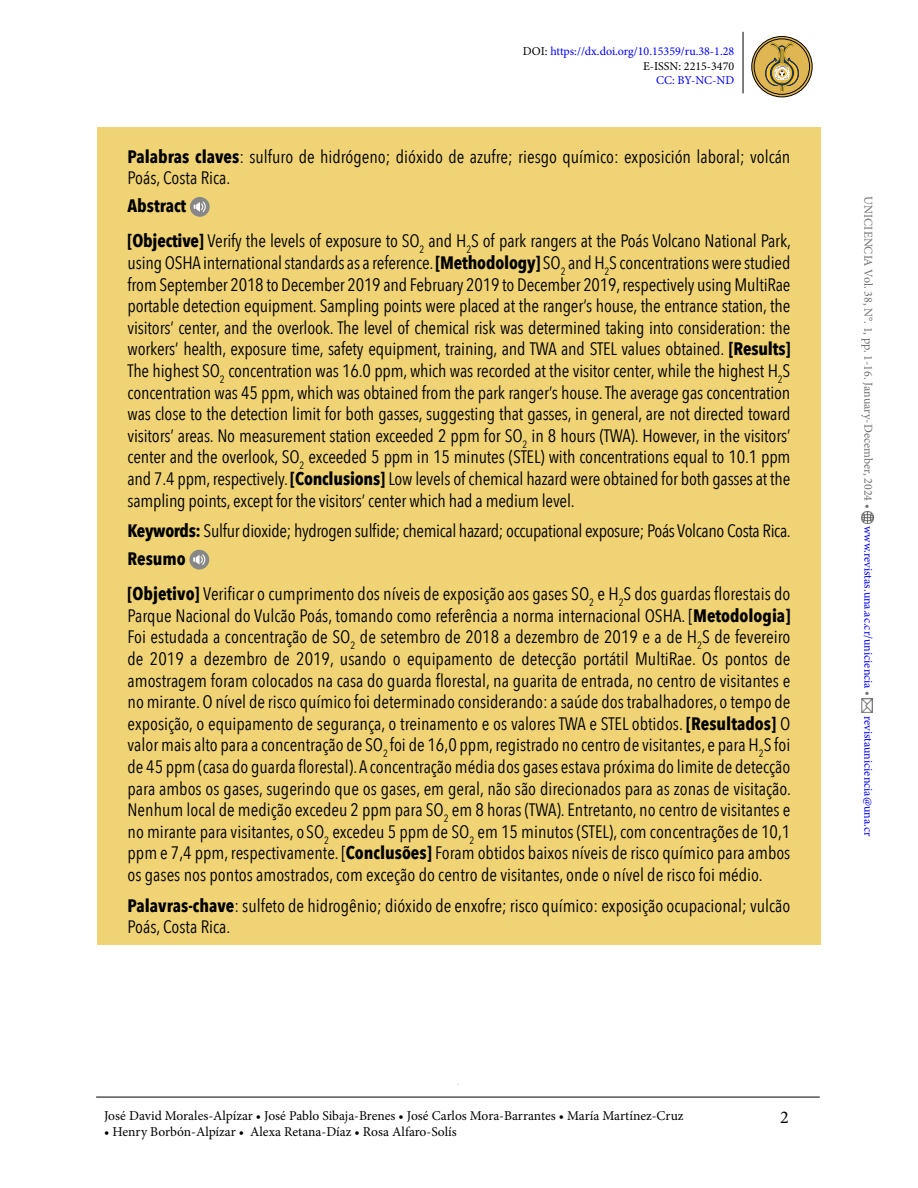
<style>
.page{position:relative;width:918px;height:1188px;background:#fff}
.page>*{position:absolute;margin:0;border:0;box-sizing:border-box;transform-origin:0 0}
.t1{font:18px/21.6px "Avenir Next Condensed";letter-spacing:-.005em;color:#000}
.t2{font:18px "Minion Pro";color:#000}
.t3{font:13.5px "Minion Pro";color:#000}
.t4{font:12px/14.4px "Minion Pro";color:#00f;text-align:right}
.t5{font:12px "Minion Pro";color:#706f6f}
.s1{color:#000}
.s2{font-weight:700}
.s3{color:#706f6f}
</style>
<div class="page">
<hr style="left:743px;top:32px;width:1px;height:61px;background:#000">
<svg style="left:862px;top:511px;width:12px;height:12px"></svg>
<img style="left:862px;top:699px;width:10px;height:14px">
<hr style="left:96px;top:1097px;width:724px;height:1px;background:#000">
<svg style="left:752px;top:37px;width:60px;height:60px"></svg>
<div style="left:754px;top:39px;width:56px;height:56px;border:1px solid #000;border-radius:50%"></div>
<div style="left:751px;top:36px;width:62px;height:61px;border:1px solid #000;border-radius:50%"></div>
<svg style="left:765px;top:42px;width:34px;height:50px;background:#bb9e53"></svg>
<div style="left:97px;top:128px;width:724px;height:817px;background:#efd375"></div>
<div style="left:190px;top:197px;width:20px;height:20px;background:#878787;border-radius:50%"></div>
<svg style="left:194px;top:202px;width:12px;height:10px"></svg>
<div style="left:189px;top:550px;width:20px;height:20px;background:#878787;border-radius:50%"></div>
<svg style="left:193px;top:554px;width:12px;height:11px"></svg>
<p class="t4" style="left:523px;top:45px;width:213px"><span class="s1">DOI:</span> https://dx.doi.org/10.15359/ru.38-1.28<br><span class="s1">E-ISSN: 2215-3470</span></p>
<p class="t4" style="left:656px;top:73px;width:80px">CC: BY-NC-ND</p>
<p class="t1" style="left:128px;top:145px;width:664px"><span class="s2">Palabras claves</span>: sulfuro de hidrógeno; dióxido de azufre; riesgo químico: exposición laboral; volcán<br>Poás, Costa Rica.</p>
<p class="t1" style="left:128px;top:188px;width:665px;line-height:35.1px"><span class="s2">Abstract<br>[Objective]</span> Verify the levels of exposure to SO<sub>2</sub> and H<sub>2</sub>S of park rangers at the Poás Volcano National Park,</p>
<p class="t1" style="left:128px;top:251px;width:664px;text-align:justify">using OSHA international standards as a reference. <span class="s2">[Methodology]</span> SO<sub>2</sub> and H<sub>2</sub>S concentrations were studied from September 2018 to December 2019 and February 2019 to December 2019, respectively using MultiRae portable detection equipment. Sampling points were placed at the ranger’s house, the entrance station, the visitors’ center, and the overlook. The level of chemical risk was determined taking into consideration: the workers’ health, exposure time, safety equipment, training, and TWA and STEL values obtained. <span class="s2">[Results] </span>The highest SO<sub>2</sub> concentration was 16.0 ppm, which was recorded at the visitor center, while the highest H<sub>2</sub>S concentration was 45 ppm, which was obtained from the park ranger’s house. The average gas concentration was close to the detection limit for both gasses, suggesting that gasses, in general, are not directed toward visitors’ areas. No measurement station exceeded 2 ppm for SO<sub>2</sub> in 8 hours (TWA). However, in the visitors’ center and the overlook, SO<sub>2</sub> exceeded 5 ppm in 15 minutes (STEL) with concentrations equal to 10.1 ppm and 7.4 ppm, respectively. <span class="s2">[Conclusions]</span> Low levels of chemical hazard were obtained for both gasses at the sampling points, except for the visitors’ center which had a medium level.</p>
<p class="t1" style="left:128px;top:516px;width:665px;line-height:27.9px"><span class="s2">Keywords:</span> Sulfur dioxide; hydrogen sulfide; chemical hazard; occupational exposure; Poás Volcano Costa Rica.<br><span class="s2">Resumo</span></p>
<p class="t1" style="left:128px;top:582px;width:665px;text-align:justify"><span class="s2">[Objetivo]</span> Verificar o cumprimento dos níveis de exposição aos gases SO<sub>2</sub> e H<sub>2</sub>S dos guardas florestais do Parque Nacional do Vulcão Poás, tomando como referência a norma internacional OSHA. [<span class="s2">Metodologia] </span>Foi estudada a concentração de SO<sub>2</sub> de setembro de 2018 a dezembro de 2019 e a de H<sub>2</sub>S de fevereiro de 2019 a dezembro de 2019, usando o equipamento de detecção portátil MultiRae. Os pontos de amostragem foram colocados na casa do guarda florestal, na guarita de entrada, no centro de visitantes e no mirante. O nível de risco químico foi determinado considerando: a saúde dos trabalhadores, o tempo de exposição, o equipamento de segurança, o treinamento e os valores TWA e STEL obtidos. <span class="s2">[Resultados]</span> O valor mais alto para a concentração de SO<sub>2</sub> foi de 16,0 ppm, registrado no centro de visitantes, e para H<sub>2</sub>S foi de 45 ppm (casa do guarda florestal). A concentração média dos gases estava próxima do limite de detecção para ambos os gases, sugerindo que os gases, em geral, não são direcionados para as zonas de visitação.<br>Nenhum local de medição excedeu 2 ppm para SO<sub>2</sub> em 8 horas (TWA). Entretanto, no centro de visitantes e no mirante para visitantes, oSO<sub>2</sub> excedeu 5 ppm de SO<sub>2</sub> em 15 minutos (STEL), com concentrações de 10,1 ppm e 7,4 ppm, respectivamente. [<span class="s2">Conclusões]</span> Foram obtidos baixos níveis de risco químico para ambos os gases nos pontos amostrados, com exceção do centro de visitantes, onde o nível de risco foi médio.</p>
<p class="t1" style="left:128px;top:894px;width:664px"><span class="s2">Palavras-chave</span>: sulfeto de hidrogênio; dióxido de enxofre; risco químico: exposição ocupacional; vulcão<br>Poás, Costa Rica.</p>
<p class="t3" style="left:104px;top:1106px;width:581px">José David Morales-Alpízar • José Pablo Sibaja-Brenes • José Carlos Mora-Barrantes • María Martínez-Cruz</p>
<p class="t3" style="left:104px;top:1123px;width:354px">• Henry Borbón-Alpízar • Alexa Retana-Díaz • Rosa Alfaro-Solís</p>
<p class="t2" style="left:780px;top:1105px;width:10px">2</p>
<p class="t5" style="left:876px;top:196px;width:314px;rotate:90deg">UNICIENCIA Vol. 38, N°. 1, pp. 1-16. January-December, 2024 •</p>
<p class="t4" style="left:876px;top:526px;width:172px;rotate:90deg">www.revistas.una.ac.cr/uniciencia <span class="s3">•</span></p>
<p class="t4" style="left:876px;top:716px;width:122px;rotate:90deg">revistauniciencia@una.cr</p>
</div>
